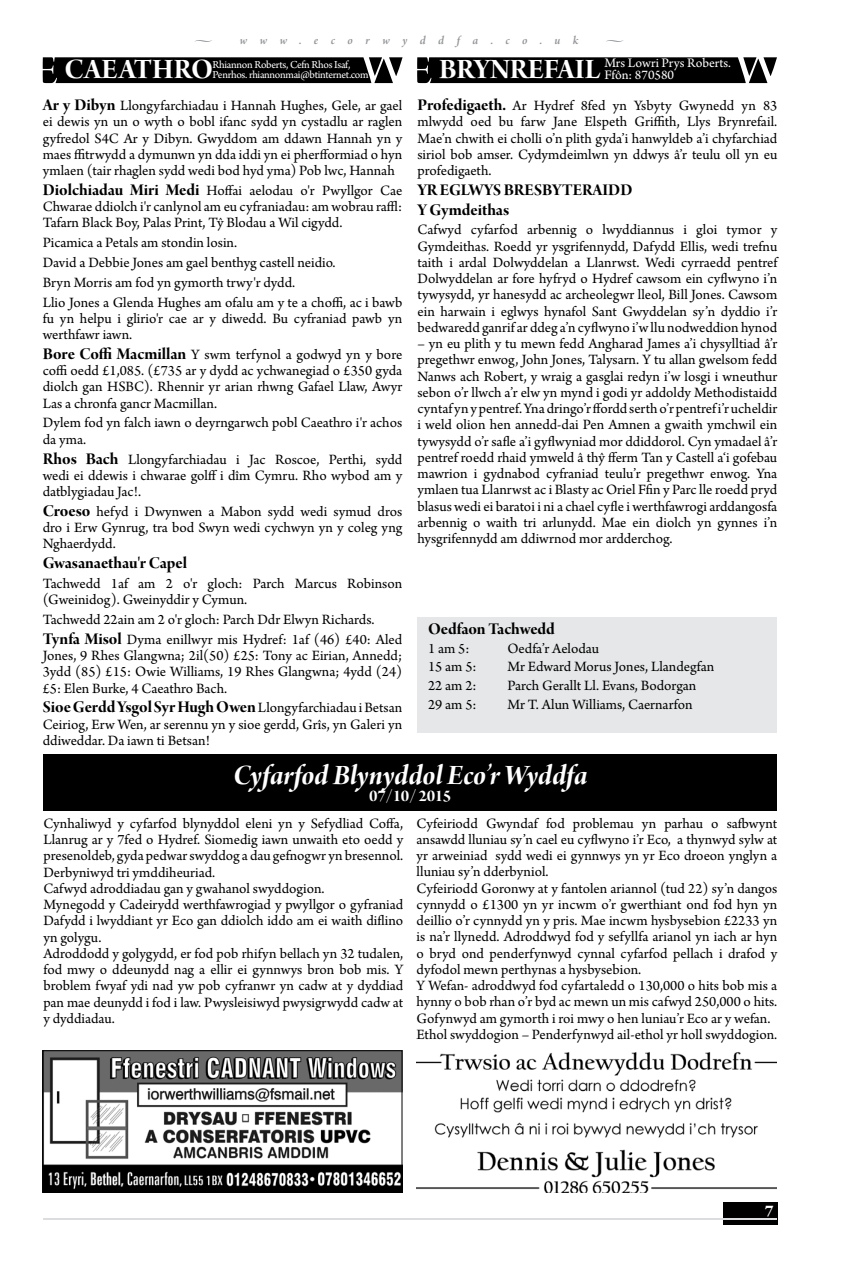
<style>
.page{position:relative;width:858px;height:1262px;background:#fff}
.page>*{position:absolute;margin:0;border:0;box-sizing:border-box;transform-origin:0 0}
.t1{font:30px "Arno Pro Bold Italic Display";letter-spacing:-.005em;color:#fff}
.t2{font:30px "Arno Pro Bold Display";color:#fff}
.t3{font:17.5px/19.8px "Arno Pro Bold Display";letter-spacing:-.005em;color:#000}
.t4{font:17.5px "Arno Pro Bold Display";letter-spacing:-.02em;color:#fff}
.t5{font:700 17.5px "Arno Pro";color:#fff}
.t6{font:15px/16.2px "Arno Pro";color:#000;text-align:justify}
.t7{font:13.75px/11.2px "Arno Pro";color:#fff}
.t8{font:12.5px "Arno Pro Smbd Italic Subhead";letter-spacing:1em;color:#939598}
.t9{font:11.25px/10px "Arno Pro";letter-spacing:-.025em;color:#fff}
.s1{font-family:"Arno Pro Bold Display";font-size:17.5px}
.s2{font-family:"Arno Pro";font-size:15px}
.s3{font-family:"Arno Pro Bold Display";font-size:30px}
</style>
<div class="page">
<div style="left:722px;top:1202px;width:55px;height:22px;background:#000"></div>
<hr style="left:43px;top:1217px;width:734px;height:2px;background:#dcddde">
<svg style="left:417px;top:57px;width:360px;height:26px;background:#0f0f0f"></svg>
<div style="left:417px;top:617px;width:360px;height:115px;background:#e6e7e8"></div>
<svg style="left:43px;top:57px;width:359px;height:26px;background:#0e0e0e"></svg>
<img style="left:416px;top:1052px;width:360px;height:140px">
<img style="left:44px;top:1052px;width:356px;height:138px">
<div style="left:42px;top:1050px;width:360px;height:142px;border:1px solid #000"></div>
<div style="left:43px;top:753px;width:734px;height:57px;background:#000"></div>
<p class="t8" style="left:194px;top:33px;width:385px">• www.ecorwyddfa.co.uk</p>
<p class="t8" style="left:605px;top:33px;width:20px">•</p>
<h1 class="t2" style="left:65px;top:52px;width:150px">CAEATHRO</h1>
<p class="t9" style="left:212px;top:60px;width:158px">Rhiannon Roberts, Cefn Rhos Isaf,<br>Penrhos. rhiannonmai@btinternet.com</p>
<p class="t6" style="left:43px;top:98px;width:361px"><span class="s1">Ar y Dibyn</span> Llongyfarchiadau i Hannah Hughes, Gele, ar gael ei dewis yn un o wyth o bobl ifanc sydd yn cystadlu ar raglen gyfredol S4C Ar y Dibyn. Gwyddom am ddawn Hannah yn y maes ffitrwydd a dymunwn yn dda iddi yn ei pherfformiad o hyn ymlaen (tair rhaglen sydd wedi bod hyd yma) Pob lwc, Hannah</p>
<p class="t6" style="left:43px;top:183px;width:361px"><span class="s1">Diolchiadau Miri Medi</span> Hoffai aelodau o'r Pwyllgor Cae Chwarae ddiolch i'r canlynol am eu cyfraniadau: am wobrau raffl:<br>Tafarn Black Boy, Palas Print, Tŷ Blodau a Wil cigydd.</p>
<p class="t6" style="left:43px;top:233px;width:361px;line-height:19.8px;text-align:left">Picamica a Petals am stondin losin.<br>David a Debbie Jones am gael benthyg castell neidio.<br>Bryn Morris am fod yn gymorth trwy'r dydd.<br>Llio Jones a Glenda Hughes am ofalu am y te a choffi, ac i bawb</p>
<p class="t6" style="left:43px;top:311px;width:361px">fu yn helpu i glirio'r cae ar y diwedd. Bu cyfraniad pawb yn werthfawr iawn.</p>
<p class="t6" style="left:43px;top:347px;width:361px"><span class="s1">Bore Coffi Macmillan</span> Y swm terfynol a godwyd yn y bore coffi oedd £1,085. (£735 ar y dydd ac ychwanegiad o £350 gyda diolch gan HSBC). Rhennir yr arian rhwng Gafael Llaw, Awyr Las a chronfa gancr Macmillan.</p>
<p class="t6" style="left:43px;top:415px;width:361px">Dylem fod yn falch iawn o deyrngarwch pobl Caeathro i'r achos da yma.</p>
<p class="t6" style="left:43px;top:451px;width:361px"><span class="s1">Rhos Bach</span> Llongyfarchiadau i Jac Roscoe, Perthi, sydd wedi ei ddewis i chwarae golff i dîm Cymru. Rho wybod am y datblygiadau Jac!.</p>
<p class="t6" style="left:43px;top:504px;width:361px"><span class="s1">Croeso</span> hefyd i Dwynwen a Mabon sydd wedi symud dros dro i Erw Gynrug, tra bod Swyn wedi cychwyn yn y coleg yng Nghaerdydd.</p>
<p class="t3" style="left:43px;top:554px;width:146px">Gwasanaethau'r Capel</p>
<p class="t6" style="left:43px;top:576px;width:361px">Tachwedd 1af am 2 o'r gloch: Parch Marcus Robinson (Gweinidog). Gweinyddir y Cymun.</p>
<p class="t6" style="left:43px;top:610px;width:361px;line-height:19.8px">Tachwedd 22ain am 2 o'r gloch: Parch Ddr Elwyn Richards.<br><span class="s1">Tynfa Misol</span> Dyma enillwyr mis Hydref: 1af (46) £40: Aled</p>
<p class="t6" style="left:43px;top:648px;width:361px">Jones, 9 Rhes Glangwna; 2il(50) £25: Tony ac Eirian, Annedd; 3ydd (85) £15: Owie Williams, 19 Rhes Glangwna; 4ydd (24) £5: Elen Burke, 4 Caeathro Bach.</p>
<p class="t3" style="left:43px;top:698px;width:361px">Sioe Gerdd Ysgol Syr Hugh Owen <span class="s2">Llongyfarchiadau i Betsan</span></p>
<p class="t6" style="left:43px;top:716px;width:361px">Ceiriog, Erw Wen, ar serennu yn y sioe gerdd, Grîs, yn Galeri yn ddiweddar. Da iawn ti Betsan!</p>
<p class="t7" style="left:604px;top:58px;width:128px;text-indent:-165px"><span class="s3">BRYNREFAIL</span> Mrs Lowri Prys Roberts.<br>Ffôn: 870580</p>
<p class="t6" style="left:417px;top:98px;width:361px"><span class="s1">Profedigaeth.</span> Ar Hydref 8fed yn Ysbyty Gwynedd yn 83 mlwydd oed bu farw Jane Elspeth Griffith, Llys Brynrefail.<br>Mae’n chwith ei cholli o’n plith gyda’i hanwyldeb a’i chyfarchiad siriol bob amser. Cydymdeimlwn yn ddwys â’r teulu oll yn eu profedigaeth.</p>
<p class="t3" style="left:417px;top:181px;width:216px">YR EGLWYS BRESBYTERAIDD<br>Y Gymdeithas</p>
<p class="t6" style="left:417px;top:222px;width:361px">Cafwyd cyfarfod arbennig o lwyddiannus i gloi tymor y Gymdeithas. Roedd yr ysgrifennydd, Dafydd Ellis, wedi trefnu taith i ardal Dolwyddelan a Llanrwst. Wedi cyrraedd pentref Dolwyddelan ar fore hyfryd o Hydref cawsom ein cyflwyno i’n tywysydd, yr hanesydd ac archeolegwr lleol, Bill Jones. Cawsom ein harwain i eglwys hynafol Sant Gwyddelan sy’n dyddio i’r bedwaredd ganrif ar ddeg a’n cyflwyno i’w llu nodweddion hynod</p>
<p class="t6" style="left:417px;top:336px;width:361px">– yn eu plith y tu mewn fedd Angharad James a’i chysylltiad â’r pregethwr enwog, John Jones, Talysarn. Y tu allan gwelsom fedd Nanws ach Robert, y wraig a gasglai redyn i’w losgi i wneuthur sebon o’r llwch a’r elw yn mynd i godi yr addoldy Methodistaidd cyntaf yn y pentref. Yna dringo’r ffordd serth o’r pentref i’r ucheldir i weld olion hen annedd-dai Pen Amnen a gwaith ymchwil ein tywysydd o’r safle a’i gyflwyniad mor ddiddorol. Cyn ymadael â’r pentref roedd rhaid ymweld â thŷ fferm Tan y Castell a‘i gofebau mawrion i gydnabod cyfraniad teulu’r pregethwr enwog. Yna ymlaen tua Llanrwst ac i Blasty ac Oriel Ffin y Parc lle roedd pryd blasus wedi ei baratoi i ni a chael cyfle i werthfawrogi arddangosfa arbennig o waith tri arlunydd. Mae ein diolch yn gynnes i’n hysgrifennydd am ddiwrnod mor ardderchog.</p>
<p class="t3" style="left:428px;top:620px;width:128px">Oedfaon Tachwedd</p>
<p class="t6" style="left:428px;top:641px;width:43px">1 am 5:</p>
<p class="t6" style="left:507px;top:641px;width:93px">Oedfa’r Aelodau</p>
<p class="t6" style="left:428px;top:659px;width:50px">15 am 5:</p>
<p class="t6" style="left:507px;top:659px;width:208px">Mr Edward Morus Jones, Llandegfan</p>
<p class="t6" style="left:428px;top:678px;width:50px">22 am 2:</p>
<p class="t6" style="left:507px;top:678px;width:190px">Parch Gerallt Ll. Evans, Bodorgan</p>
<p class="t6" style="left:428px;top:696px;width:50px">29 am 5:</p>
<p class="t6" style="left:507px;top:696px;width:186px">Mr T. Alun Williams, Caernarfon</p>
<h1 class="t1" style="left:233px;top:758px;width:356px">Cyfarfod Blynyddol Eco’r Wyddfa</h1>
<p class="t4" style="left:369px;top:785px;width:84px">07/10/ 2015</p>
<p class="t6" style="left:43px;top:816px;width:361px;text-align:left">Cynhaliwyd y cyfarfod blynyddol eleni yn y Sefydliad Coffa, Llanrug ar y 7fed o Hydref. Siomedig iawn unwaith eto oedd y presenoldeb, gyda pedwar swyddog a dau gefnogwr yn bresennol.<br>Derbyniwyd tri ymddiheuriad.<br>Cafwyd adroddiadau gan y gwahanol swyddogion.<br>Mynegodd y Cadeirydd werthfawrogiad y pwyllgor o gyfraniad Dafydd i lwyddiant yr Eco gan ddiolch iddo am ei waith diflino yn golygu.<br>Adroddodd y golygydd, er fod pob rhifyn bellach yn 32 tudalen, fod mwy o ddeunydd nag a ellir ei gynnwys bron bob mis. Y broblem fwyaf ydi nad yw pob cyfranwr yn cadw at y dyddiad pan mae deunydd i fod i law. Pwysleisiwyd pwysigrwydd cadw at y dyddiadau.</p>
<p class="t6" style="left:416px;top:815px;width:362px;text-align:left">Cyfeiriodd Gwyndaf fod problemau yn parhau o safbwynt ansawdd lluniau sy’n cael eu cyflwyno i’r Eco, a thynwyd sylw at yr arweiniad sydd wedi ei gynnwys yn yr Eco droeon ynglyn a lluniau sy’n dderbyniol.<br>Cyfeiriodd Goronwy at y fantolen ariannol (tud 22) sy’n dangos cynnydd o £1300 yn yr incwm o’r gwerthiant ond fod hyn yn deillio o’r cynnydd yn y pris. Mae incwm hysbysebion £2233 yn is na’r llynedd. Adroddwyd fod y sefyllfa arianol yn iach ar hyn o bryd ond penderfynwyd cynnal cyfarfod pellach i drafod y dyfodol mewn perthynas a hysbysebion.<br>Y Wefan- adroddwyd fod cyfartaledd o 130,000 o hits bob mis a hynny o bob rhan o’r byd ac mewn un mis cafwyd 250,000 o hits.<br>Gofynwyd am gymorth i roi mwy o hen luniau’r Eco ar y wefan.<br>Ethol swyddogion – Penderfynwyd ail-ethol yr holl swyddogion.</p>
<p class="t5" style="left:764px;top:1200px;width:10px">7</p>
</div>
